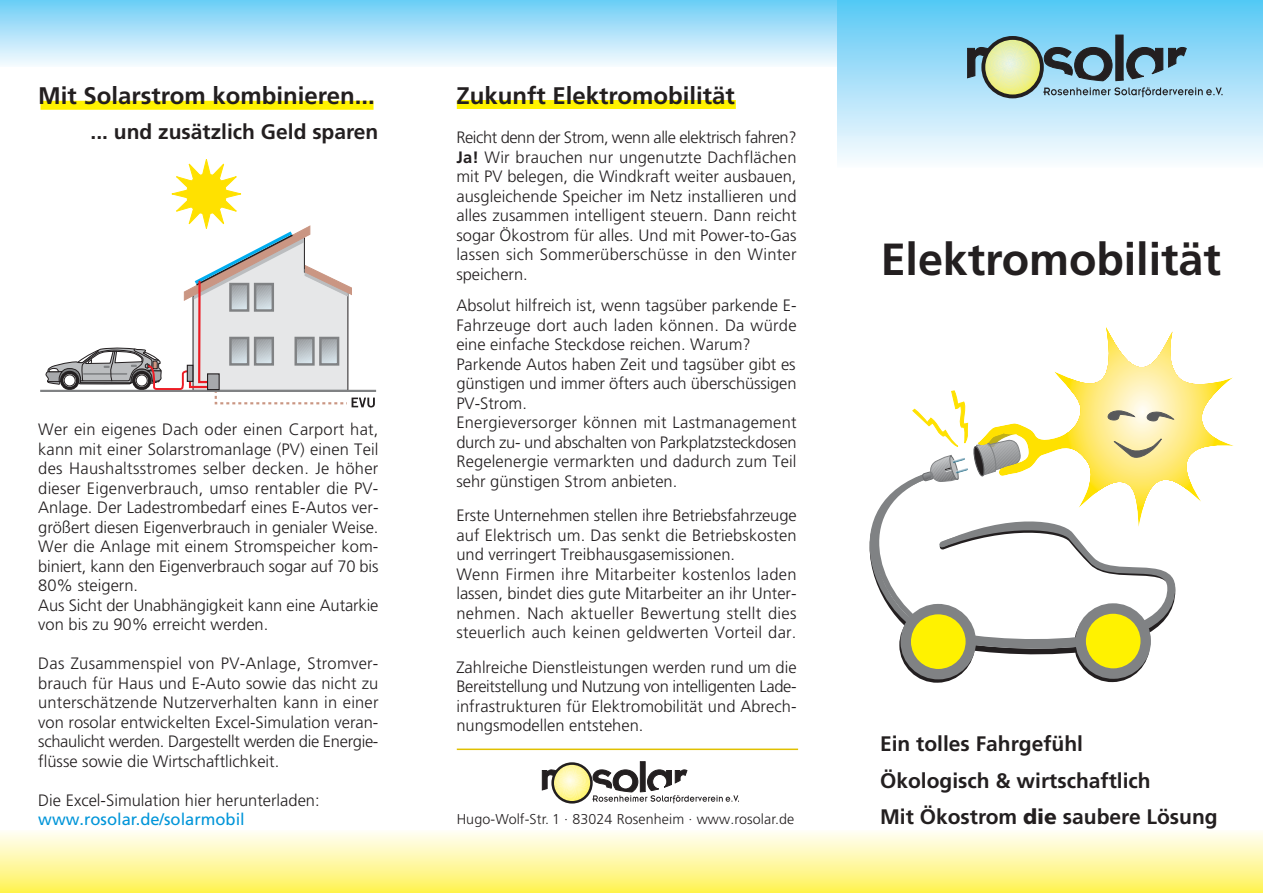
<style>
.page{position:relative;width:1263px;height:893px;background:#fff}
.page>*{position:absolute;margin:0;border:0;box-sizing:border-box;transform-origin:0 0}
.t1{font:700 45px "Frutiger LT Pro";letter-spacing:-.005em;color:#231f20}
.t2{font:700 24px "Frutiger LT Pro";color:#231f20}
.t3{font:700 21px/36px "Frutiger LT Pro";color:#231f20}
.t4{font:300 16.5px/19.5px "Frutiger LT Pro";color:#231f20}
.t5{font:16.5px "Frutiger LT Pro";color:#0095d9}
.t6{font:300 14.25px "Frutiger LT Pro";letter-spacing:.01em;color:#231f20}
.s1{font-weight:700}
.s2{font-weight:900}
</style>
<div class="page">
<div style="left:0;top:0;width:1263px;height:68px;background:linear-gradient(to bottom,#6ccdf6,#f8fbff)"></div>
<div style="left:0;top:829px;width:1263px;height:64px;background:linear-gradient(to bottom,#fffefd,#fff356)"></div>
<div style="left:838px;top:0;width:425px;height:136px;background:linear-gradient(to bottom,#58c8f5,#def1fd)"></div>
<div style="left:838px;top:136px;width:425px;height:34px;background:linear-gradient(to bottom,#def3fd,#fcfeff)"></div>
<div style="left:838px;top:169px;width:425px;height:25px;background:#fff"></div>
<div style="left:457px;top:100px;width:279px;height:9px;background:#fff200"></div>
<div style="left:40px;top:101px;width:334px;height:9px;background:#fff200"></div>
<svg style="left:1021px;top:371px;width:213px;height:97px"></svg>
<svg style="left:1058px;top:327px;width:169px;height:175px"></svg>
<svg style="left:899px;top:607px;width:76px;height:76px"></svg>
<svg style="left:1074px;top:606px;width:76px;height:76px"></svg>
<svg style="left:869px;top:468px;width:309px;height:199px"></svg>
<svg style="left:900px;top:604px;width:76px;height:76px"></svg>
<svg style="left:1075px;top:603px;width:76px;height:76px"></svg>
<svg style="left:912px;top:390px;width:109px;height:92px"></svg>
<svg style="left:967px;top:34px;width:255px;height:63px"></svg>
<hr style="left:40px;top:390px;width:336px;height:2px;background:#808284">
<svg style="left:46px;top:159px;width:329px;height:249px"></svg>
<div style="left:551px;top:762px;width:42px;height:42px;border:3px solid #231f20;border-radius:50%"></div>
<svg style="left:542px;top:761px;width:197px;height:42px"></svg>
<hr style="left:457px;top:748px;width:341px;height:2px;background:#e0c000">
<h2 class="t2" style="left:38px;top:87px;width:338px">Mit Solarstrom kombinieren...</h2>
<p class="t3" style="left:91px;top:115px;width:289px">... und zusätzlich Geld sparen</p>
<p class="t4" style="left:38px;top:421px;width:342px">Wer ein eigenes Dach oder einen Carport hat, kann mit einer Solarstromanlage (PV) einen Teil des Haushaltsstromes selber decken. Je höher dieser Eigenverbrauch, umso rentabler die PV-Anlage. Der Ladestrombedarf eines E-Autos ver&shy;größert diesen Eigenverbrauch in genialer Weise.<br>Wer die Anlage mit einem Stromspeicher kom&shy;biniert, kann den Eigenverbrauch sogar auf 70 bis 80% steigern.<br>Aus Sicht der Unabhängigkeit kann eine Autarkie von bis zu 90% erreicht werden.</p>
<p class="t4" style="left:38px;top:655px;width:342px;text-align:justify">Das Zusammenspiel von PV-Anlage, Stromver&shy;brauch für Haus und E-Auto sowie das nicht zu unterschätzende Nutzerverhalten kann in einer von rosolar entwickelten Excel-Simulation veran&shy;schaulicht werden. Dargestellt werden die Energie&shy;flüsse sowie die Wirtschaftlichkeit.</p>
<p class="t4" style="left:38px;top:792px;width:283px">Die Excel-Simulation hier herunterladen:</p>
<p class="t5" style="left:38px;top:813px;width:208px">www.rosolar.de/solarmobil</p>
<h2 class="t2" style="left:456px;top:87px;width:280px">Zukunft Elektromobilität</h2>
<p class="t4" style="left:456px;top:129px;width:342px;text-align:justify">Reicht denn der Strom, wenn alle elektrisch fahren?<br><span class="s1">Ja!</span> Wir brauchen nur ungenutzte Dachflächen mit PV belegen, die Windkraft weiter ausbauen, ausgleichende Speicher im Netz installieren und alles zusammen intelligent steuern. Dann reicht sogar Ökostrom für alles. Und mit Power-to-Gas lassen sich Sommerüberschüsse in den Winter speichern.</p>
<p class="t4" style="left:456px;top:297px;width:342px">Absolut hilfreich ist, wenn tagsüber parkende E-Fahrzeuge dort auch laden können. Da würde eine einfache Steckdose reichen. Warum?<br>Parkende Autos haben Zeit und tagsüber gibt es günstigen und immer öfters auch überschüssigen PV-Strom.<br>Energieversorger können mit Lastmanagement durch zu- und abschalten von Parkplatzsteckdosen Regelenergie vermarkten und dadurch zum Teil sehr günstigen Strom anbieten.</p>
<p class="t4" style="left:456px;top:507px;width:342px">Erste Unternehmen stellen ihre Betriebsfahrzeuge auf Elektrisch um. Das senkt die Betriebskosten und verringert Treibhausgasemissionen.<br>Wenn Firmen ihre Mitarbeiter kostenlos laden lassen, bindet dies gute Mitarbeiter an ihr Unter&shy;nehmen. Nach aktueller Bewertung stellt dies steuerlich auch keinen geldwerten Vorteil dar.</p>
<p class="t4" style="left:456px;top:659px;width:342px;text-align:justify">Zahlreiche Dienstleistungen werden rund um die Bereitstellung und Nutzung von intelligenten Lade&shy;infrastrukturen für Elektromobilität und Abrech&shy;nungsmodellen entstehen.</p>
<p class="t6" style="left:457px;top:814px;width:339px">Hugo-Wolf-Str. 1 · 83024 Rosenheim · www.rosolar.de</p>
<h1 class="t1" style="left:881px;top:243px;width:342px">Elektromobilität</h1>
<p class="t3" style="left:880px;top:728px;width:339px">Ein tolles Fahrgefühl<br>Ökologisch &amp; wirtschaftlich<br>Mit Ökostrom <span class="s2">die</span> saubere Lösung</p>
</div>
